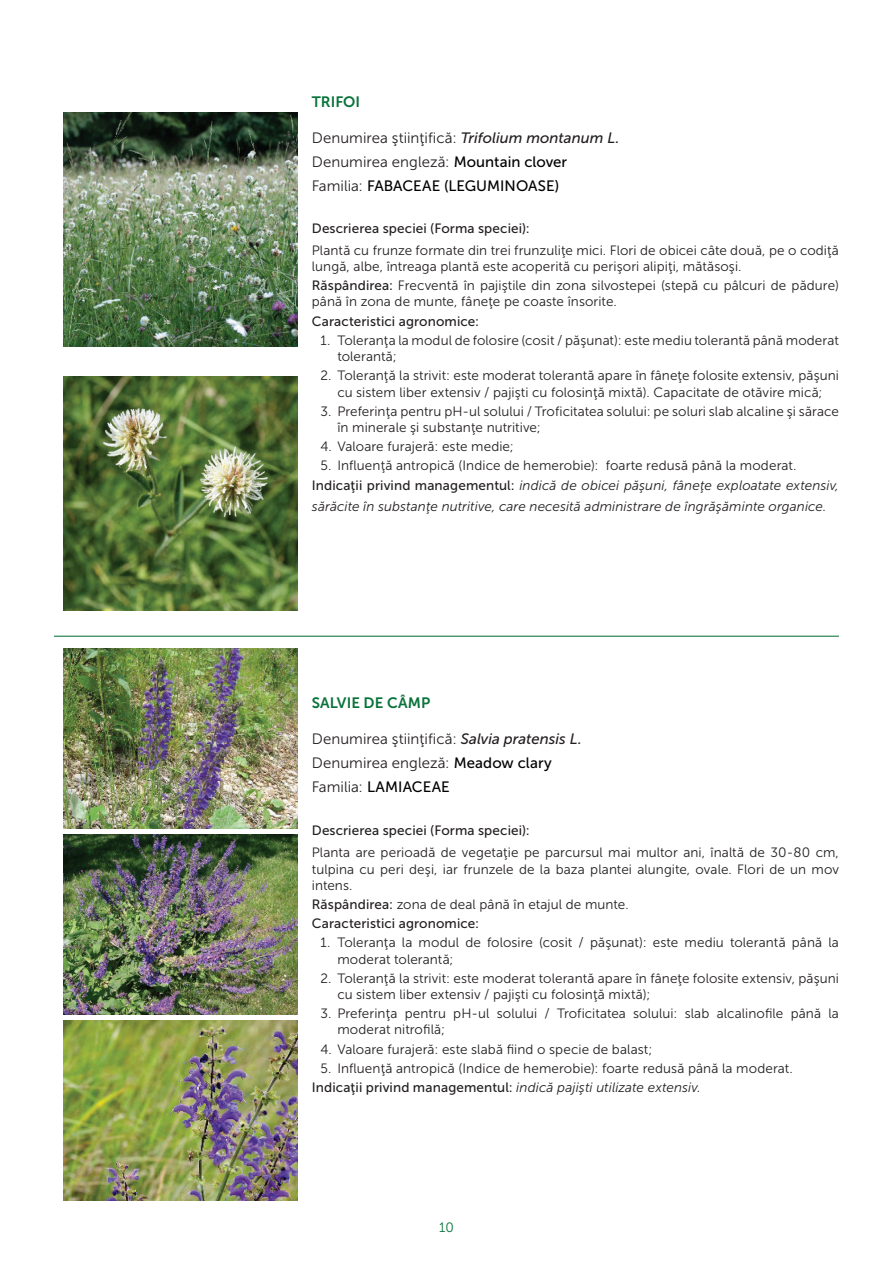
<style>
.page{position:relative;width:893px;height:1263px;background:#fff}
.page>*{position:absolute;margin:0;border:0;box-sizing:border-box;transform-origin:0 0}
.Flower_Desc_Body{font:15px "Museo Sans 300";letter-spacing:.005em;color:#231f20}
.Flower_Desc_Body-2{font:15px "Museo Sans 500";color:#000}
.Flower_Title{font:15px "Museo Sans 700";letter-spacing:.005em;color:#0a733b}
.Flower_Desc_Body-3{font:13.5px/16.2px "Museo Sans 300";letter-spacing:.005em;color:#231f20}
.Flower_Desc_Title{font:italic 13.5px/21.6px "Museo Sans 300";letter-spacing:.005em;color:#231f20}
.Flower_Desc_Title-2{font:13.5px/16.2px "Museo Sans 300";letter-spacing:.005em;color:#231f20}
.Flower_Desc_Title-3{font:13.5px "Museo Sans 500";letter-spacing:.01em;color:#231f20}
.t1{font:13.5px "Museo Sans 300";color:#0a733b}
.s1{font-family:"Museo Sans 500";font-style:italic}
.s2{font-family:"Museo Sans 500";color:#000}
.s3{font-family:"Museo Sans 300";color:#231f20}
.s4{font-family:"Museo Sans 500"}
.s5{font-family:"Museo Sans 500";font-style:normal}
</style>
<div class="page">
<hr style="left:54px;top:636px;width:785px;height:1px;background:#0a733b">
<img style="left:64px;top:112px;width:234px;height:234px">
<img style="left:64px;top:376px;width:234px;height:234px">
<img style="left:64px;top:648px;width:234px;height:180px">
<img style="left:64px;top:834px;width:234px;height:180px">
<img style="left:64px;top:1020px;width:234px;height:180px">
<p class="Flower_Title" style="left:312px;top:94px;width:50px">TRIFOI</p>
<p class="Flower_Desc_Body" style="left:312px;top:130px;width:309px">Denumirea ştiinţifică: <span class="s1">Trifolium montanum L.</span></p>
<p class="Flower_Desc_Body" style="left:312px;top:154px;width:257px">Denumirea engleză: <span class="s2">Mountain clover</span></p>
<p class="Flower_Desc_Body-2" style="left:312px;top:178px;width:249px"><span class="s3">Familia:</span> FABACEAE (LEGUMINOASE)</p>
<p class="Flower_Desc_Title-3" style="left:312px;top:221px;width:220px">Descrierea speciei (Forma speciei):</p>
<p class="Flower_Desc_Body-3" style="left:312px;top:242px;width:529px">Plantă cu frunze formate din trei frunzuliţe mici. Flori de obicei câte două, pe o codiţă lungă, albe, întreaga plantă este acoperită cu perişori alipiţi, mătăsoşi.</p>
<p class="Flower_Desc_Title-2" style="left:312px;top:278px;width:529px"><span class="s4">Răspândirea:</span> Frecventă în pajiştile din zona silvostepei (stepă cu pâlcuri de pădure) până în zona de munte, fâneţe pe coaste însorite.</p>
<p class="Flower_Desc_Title-3" style="left:312px;top:314px;width:169px">Caracteristici agronomice:</p>
<p class="Flower_Desc_Body-3" style="left:337px;top:332px;width:503px;text-indent:-17px">1. Toleranţa la modul de folosire (cosit / păşunat): este mediu tolerantă până moderat tolerantă;</p>
<p class="Flower_Desc_Body-3" style="left:320px;top:368px;width:520px;text-align:center">2. Toleranţă la strivit: este moderat tolerantă apare în fâneţe folosite extensiv, păşuni cu sistem liber extensiv / pajişti cu folosinţă mixtă). Capacitate de otăvire mică;</p>
<p class="Flower_Desc_Body-3" style="left:337px;top:403px;width:503px;text-indent:-17px">3. Preferinţa pentru pH-ul solului / Troficitatea solului: pe soluri slab alcaline şi sărace în minerale şi substanţe nutritive;</p>
<p class="Flower_Desc_Body-3" style="left:320px;top:438px;width:195px">4. Valoare furajeră: este medie;</p>
<p class="Flower_Desc_Body-3" style="left:320px;top:458px;width:478px">5. Influenţă antropică (Indice de hemerobie): foarte redusă până la moderat.</p>
<p class="Flower_Desc_Title" style="left:312px;top:474px;width:529px"><span class="s5">Indicaţii privind managementul:</span> indică de obicei păşuni, fâneţe exploatate extensiv, sărăcite în substanţe nutritive, care necesită administrare de îngrăşăminte organice.</p>
<p class="Flower_Title" style="left:312px;top:694px;width:120px">SALVIE DE CÂMP</p>
<p class="Flower_Desc_Body" style="left:312px;top:731px;width:271px">Denumirea ştiinţifică: <span class="s1">Salvia pratensis L.</span></p>
<p class="Flower_Desc_Body" style="left:312px;top:755px;width:241px">Denumirea engleză: <span class="s2">Meadow clary</span></p>
<p class="Flower_Desc_Body-2" style="left:312px;top:778px;width:139px"><span class="s3">Familia:</span> LAMIACEAE</p>
<p class="Flower_Desc_Title-3" style="left:312px;top:823px;width:220px">Descrierea speciei (Forma speciei):</p>
<p class="Flower_Desc_Body-3" style="left:312px;top:845px;width:529px;text-align:justify">Planta are perioadă de vegetaţie pe parcursul mai multor ani, înaltă de 30-80 cm, tulpina cu peri deşi, iar frunzele de la baza plantei alungite, ovale. Flori de un mov intens.</p>
<p class="Flower_Desc_Title-2" style="left:312px;top:896px;width:318px"><span class="s4">Răspândirea:</span> zona de deal până în etajul de munte.</p>
<p class="Flower_Desc_Title-3" style="left:312px;top:916px;width:169px">Caracteristici agronomice:</p>
<p class="Flower_Desc_Body-3" style="left:337px;top:935px;width:503px;text-indent:-17px">1. Toleranţa la modul de folosire (cosit / păşunat): este mediu tolerantă până la moderat tolerantă;</p>
<p class="Flower_Desc_Body-3" style="left:337px;top:970px;width:503px;text-indent:-17px">2. Toleranţă la strivit: este moderat tolerantă apare în fâneţe folosite extensiv, păşuni cu sistem liber extensiv / pajişti cu folosinţă mixtă);</p>
<p class="Flower_Desc_Body-3" style="left:337px;top:1005px;width:503px;text-indent:-17px">3. Preferinţa pentru pH-ul solului / Troficitatea solului: slab alcalinofile până la moderat nitrofilă;</p>
<p class="Flower_Desc_Body-3" style="left:320px;top:1041px;width:334px">4. Valoare furajeră: este slabă fiind o specie de balast;</p>
<p class="Flower_Desc_Body-3" style="left:320px;top:1060px;width:474px">5. Influenţă antropică (Indice de hemerobie): foarte redusă până la moderat.</p>
<p class="Flower_Desc_Title" style="left:312px;top:1077px;width:390px"><span class="s5">Indicaţii privind managementul:</span> indică pajişti utilizate extensiv.</p>
<p class="t1" style="left:439px;top:1220px;width:16px">10</p>
</div>
